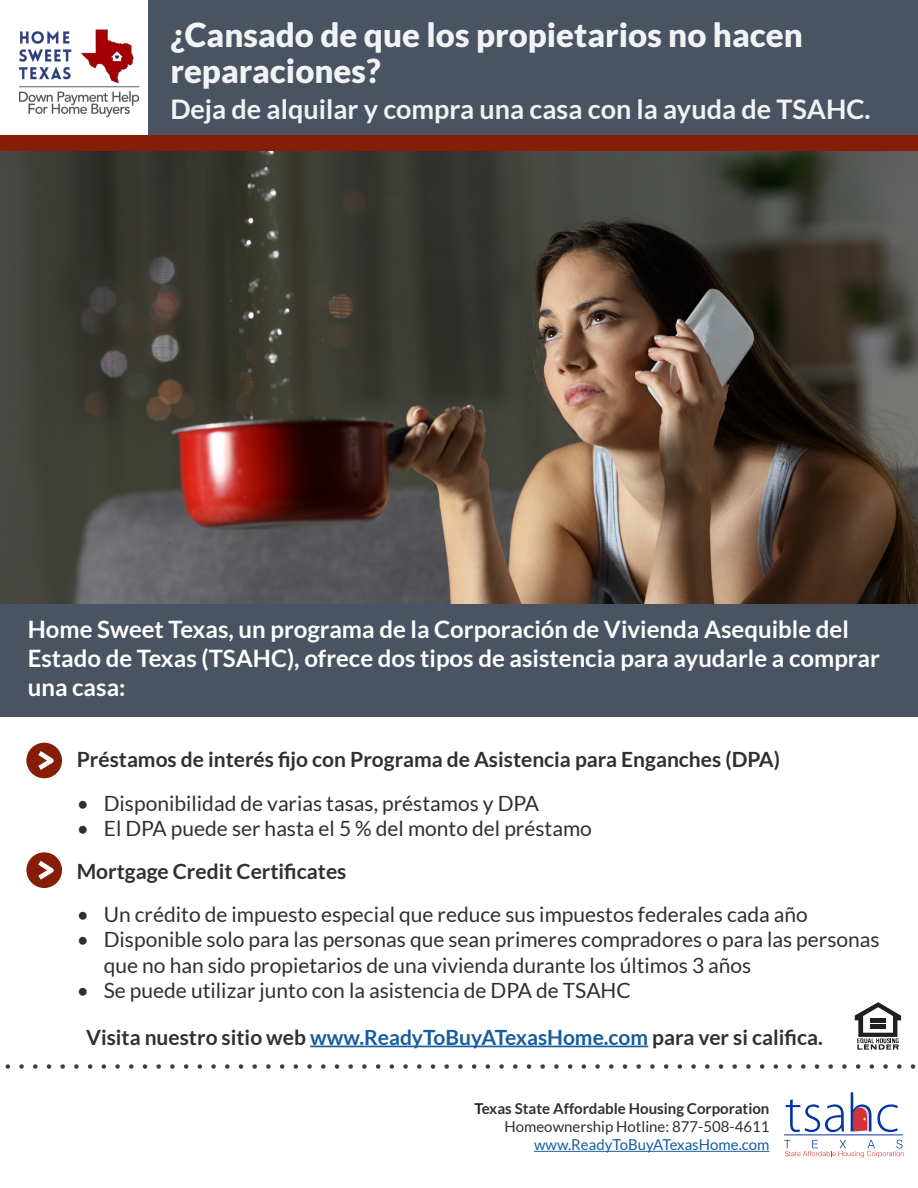
<style>
.page{position:relative;width:918px;height:1188px;background:#fff}
.page>*{position:absolute;margin:0;border:0;box-sizing:border-box;transform-origin:0 0}
.t1{font:900 33px/36px "Lato";color:#f2f3f4}
.t2{font:700 27px "Lato";color:#f2f3f4}
.t3{font:700 24px/28.8px "Lato";color:#fff}
.t4{font:21px/25.2px "Lato";color:#312f30}
.t5{font:700 21px "Lato";color:#312f30}
.t6{font:700 15px "Lato";color:#312f30}
.t7{font:15px "Lato";color:#312f30}
.t8{font:15px "Lato";color:#175d9e}
.s1{color:#175d9e}
.s2{color:#231f20}
</style>
<div class="page">
<div style="left:148px;top:0;width:770px;height:136px;background:#4a5362"></div>
<div style="left:0;top:136px;width:918px;height:536px;background:#861d07"></div>
<img style="left:0;top:152px;width:918px;height:452px">
<div style="left:0;top:604px;width:918px;height:112px;background:#4a5362"></div>
<hr style="left:784px;top:1135px;width:119px;height:1px;background:#0036a0">
<svg style="left:784px;top:1140px;width:120px;height:18px"></svg>
<svg style="left:786px;top:1099px;width:58px;height:33px"></svg>
<svg style="left:851px;top:1092px;width:20px;height:40px"></svg>
<svg style="left:877px;top:1104px;width:21px;height:28px"></svg>
<hr style="left:534px;top:1151px;width:236px;height:1px;background:#175d9e">
<svg style="left:855px;top:1002px;width:46px;height:48px"></svg>
<img style="left:19px;top:29px;width:121px;height:89px">
<svg style="left:5px;top:1064px;width:911px;height:5px"></svg>
<div style="left:26px;top:743px;width:36px;height:35px;background:#861d07;border-radius:50%"></div>
<svg style="left:38px;top:747px;width:22px;height:27px"></svg>
<svg style="left:26px;top:852px;width:36px;height:36px"></svg>
<svg style="left:33px;top:856px;width:27px;height:28px"></svg>
<hr style="left:310px;top:1046px;width:338px;height:1px;background:#175d9e">
<p class="t1" style="left:170px;top:16px;width:634px">¿Cansado de que los propietarios no hacen reparaciones?</p>
<p class="t2" style="left:170px;top:94px;width:702px">Deja de alquilar y compra una casa con la ayuda de TSAHC.</p>
<p class="t3" style="left:28px;top:615px;width:854px">Home Sweet Texas, un programa de la Corporación de Vivienda Asequible del<br>Estado de Texas (TSAHC), ofrece dos tipos de asistencia para ayudarle a comprar una casa:</p>
<p class="t5" style="left:77px;top:748px;width:705px">Préstamos de interés fijo con Programa de Asistencia para Enganches (DPA)</p>
<p class="t4" style="left:77px;top:790px;width:464px">• Disponibilidad de varias tasas, préstamos y DPA</p>
<p class="t4" style="left:77px;top:815px;width:517px">• El DPA puede ser hasta el 5 % del monto del préstamo</p>
<p class="t5" style="left:77px;top:859px;width:271px">Mortgage Credit Certificates</p>
<p class="t4" style="left:77px;top:902px;width:733px">• Un crédito de impuesto especial que reduce sus impuestos federales cada año</p>
<p class="t4" style="left:104px;top:927px;width:777px;text-indent:-27px">• Disponible solo para las personas que sean primeres compradores o para las personas que no han sido propietarios de una vivienda durante los últimos 3 años</p>
<p class="t4" style="left:77px;top:977px;width:556px">• Se puede utilizar junto con la asistencia de DPA de TSAHC</p>
<p class="t5" style="left:86px;top:1026px;width:738px">Visita nuestro sitio web <span class="s1">www.ReadyToBuyATexasHome.com</span> para ver si califica.</p>
<p class="t6" style="left:474px;top:1100px;width:297px"><span class="s2">T</span>exas State Affordable Housing Corporation</p>
<p class="t7" style="left:504px;top:1118px;width:267px">Homeownership Hotline: 877-508-4611</p>
<p class="t8" style="left:534px;top:1136px;width:237px">www.ReadyToBuyATexasHome.com</p>
</div>
